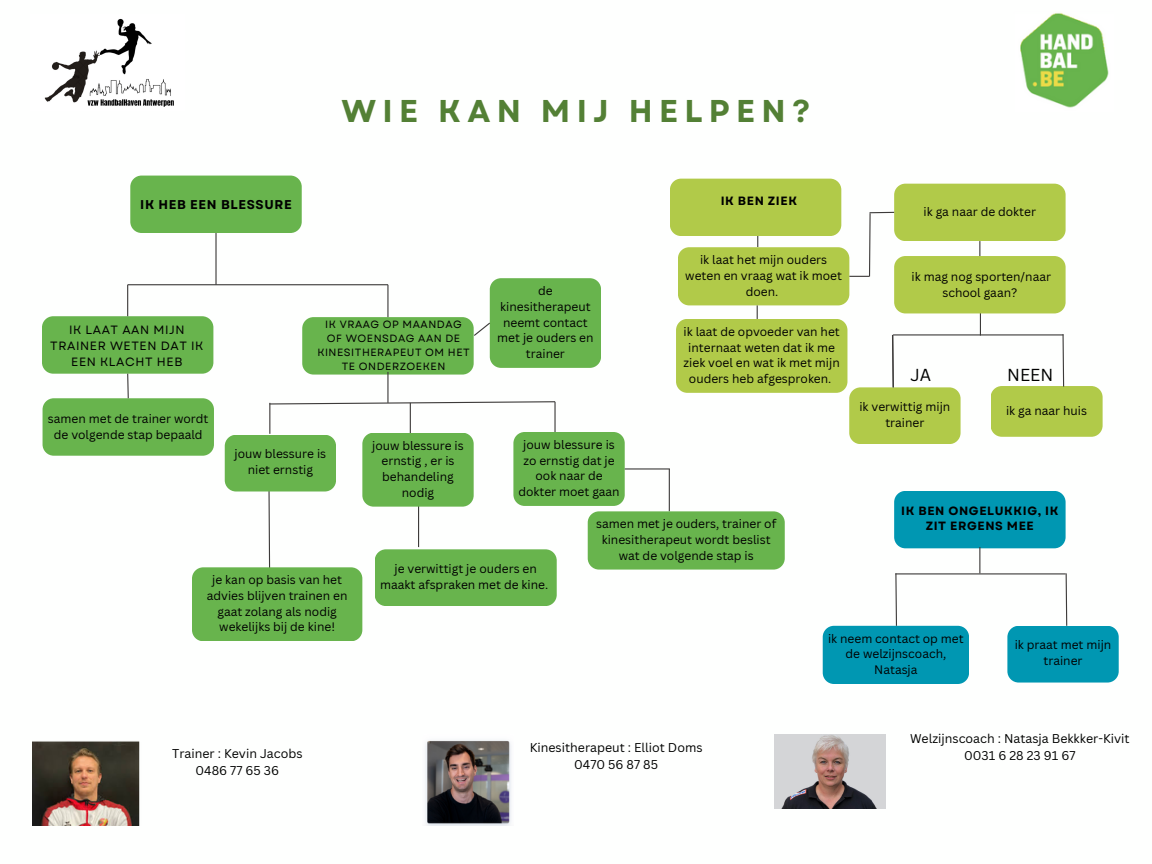
<style>
.page{position:relative;width:1152px;height:864px;background:#fff}
.page>*{position:absolute;margin:0;border:0;box-sizing:border-box;transform-origin:0 0}
.t1{font:700 31.5px "Garet";letter-spacing:.2em;color:#538035}
.t2{font:16.95px "Canva Sans";color:#000}
.t3{font:700 12.75px "Garet";letter-spacing:.05em;color:#000}
.t4{font:12.45px/16.5px "Canva Sans";color:#000;text-align:center}
.t5{font:12px/15.8px "Canva Sans";color:#000;text-align:center}
.t6{font:12px/16px "Garet";letter-spacing:.05em;color:#000;text-align:center}
.t7{font:700 12px/15.8px "Garet";letter-spacing:.05em;color:#000;text-align:center}
.t8{font:10.5px/14px "Garet";letter-spacing:.05em;color:#000;text-align:center}
</style>
<div class="page">
<div style="left:130px;top:176px;width:172px;height:57px;background:#68b44d;border-radius:11px"></div>
<div style="left:670px;top:179px;width:171px;height:57px;background:#b1ca49;border-radius:11px"></div>
<svg style="left:269px;top:401px;width:287px;height:4px"></svg>
<div style="left:42px;top:316px;width:171px;height:58px;background:#68b44d;border-radius:11px"></div>
<svg style="left:980px;top:313px;width:1px;height:23px"></svg>
<hr style="left:269px;top:403px;width:1px;height:31px;background:#3d3b3a">
<svg style="left:268px;top:492px;width:3px;height:75px"></svg>
<hr style="left:418px;top:505px;width:1px;height:42px;background:#3d3b3a">
<div style="left:43px;top:398px;width:171px;height:58px;background:#68b44d;border-radius:11px"></div>
<hr style="left:128px;top:284px;width:260px;height:1px;background:#3d3b3a">
<hr style="left:127px;top:285px;width:1px;height:31px;background:#3d3b3a">
<div style="left:302px;top:317px;width:172px;height:58px;background:#68b44d;border-radius:11px"></div>
<hr style="left:215px;top:233px;width:2px;height:52px;background:#3d3b3a">
<hr style="left:387px;top:285px;width:2px;height:32px;background:#3d3b3a">
<svg style="left:127px;top:373px;width:2px;height:26px"></svg>
<div style="left:849px;top:387px;width:112px;height:57px;background:#b1ca49;border-radius:11px"></div>
<div style="left:991px;top:386px;width:112px;height:51px;background:#b1ca49;border-radius:11px"></div>
<img style="left:1020px;top:13px;width:89px;height:95px">
<div style="left:678px;top:247px;width:171px;height:58px;background:#b1ca49;border-radius:11px"></div>
<div style="left:894px;top:184px;width:172px;height:57px;background:#b1ca49;border-radius:11px"></div>
<div style="left:894px;top:256px;width:172px;height:57px;background:#b1ca49;border-radius:11px"></div>
<svg style="left:979px;top:241px;width:1px;height:15px"></svg>
<svg style="left:849px;top:212px;width:45px;height:65px"></svg>
<hr style="left:893px;top:334px;width:170px;height:1px;background:#3d3b3a">
<svg style="left:1062px;top:334px;width:3px;height:53px"></svg>
<svg style="left:891px;top:334px;width:4px;height:54px"></svg>
<hr style="left:410px;top:403px;width:1px;height:31px;background:#3d3b3a">
<hr style="left:554px;top:402px;width:2px;height:31px;background:#3d3b3a">
<hr style="left:387px;top:372px;width:2px;height:31px;background:#3d3b3a">
<div style="left:225px;top:435px;width:111px;height:57px;background:#68b44d;border-radius:11px"></div>
<div style="left:362px;top:433px;width:112px;height:74px;background:#68b44d;border-radius:11px"></div>
<div style="left:513px;top:432px;width:112px;height:74px;background:#68b44d;border-radius:11px"></div>
<div style="left:490px;top:278px;width:111px;height:90px;background:#68b44d;border-radius:11px"></div>
<svg style="left:473px;top:321px;width:17px;height:16px"></svg>
<hr style="left:669px;top:469px;width:1px;height:42px;background:#3d3b3a">
<hr style="left:625px;top:468px;width:45px;height:2px;background:#3d3b3a">
<div style="left:894px;top:491px;width:172px;height:57px;background:#0097b2;border-radius:11px"></div>
<svg style="left:979px;top:547px;width:1px;height:26px"></svg>
<hr style="left:895px;top:573px;width:171px;height:1px;background:#3d3b3a">
<div style="left:823px;top:626px;width:146px;height:58px;background:#0097b2;border-radius:11px"></div>
<svg style="left:895px;top:573px;width:3px;height:53px"></svg>
<svg style="left:1065px;top:573px;width:3px;height:53px"></svg>
<div style="left:1007px;top:626px;width:112px;height:57px;background:#0097b2;border-radius:11px"></div>
<img style="left:425px;top:740px;width:86px;height:85px">
<img style="left:774px;top:734px;width:111px;height:75px">
<img style="left:32px;top:741px;width:108px;height:84px">
<div style="left:676px;top:319px;width:171px;height:74px;background:#b1ca49;border-radius:11px"></div>
<svg style="left:757px;top:305px;width:1px;height:14px"></svg>
<div style="left:192px;top:567px;width:170px;height:74px;background:#68b44d;border-radius:11px"></div>
<div style="left:375px;top:549px;width:182px;height:57px;background:#68b44d;border-radius:11px"></div>
<div style="left:588px;top:511px;width:197px;height:59px;background:#68b44d;border-radius:11px"></div>
<img style="left:44px;top:18px;width:130px;height:89px">
<p class="t1" style="left:342px;top:89px;width:470px">WIE KAN MIJ HELPEN?</p>
<p class="t3" style="left:140px;top:195px;width:153px">IK HEB EEN BLESSURE</p>
<p class="t7" style="left:721px;top:193px;width:78px">IK BEN ZIEK</p>
<p class="t6" style="left:50px;top:322px;width:155px">IK LAAT AAN MIJN<br>TRAINER WETEN DAT IK<br>EEN KLACHT HEB</p>
<p class="t5" style="left:48px;top:410px;width:162px">samen met de trainer wordt de volgende stap bepaald</p>
<h3 class="t8" style="left:317px;top:318px;width:154px">IK VRAAG OP MAANDAG<br>OF WOENSDAG AAN DE<br>KINESITHERAPEUT OM HET<br>TE ONDERZOEKEN</h3>
<h5 class="t5" style="left:497px;top:283px;width:98px">de kinesitherapeut neemt contact met je ouders en trainer</h5>
<p class="t5" style="left:235px;top:446px;width:93px">jouw blessure is niet ernstig</p>
<p class="t5" style="left:372px;top:437px;width:93px">jouw blessure is ernstig , er is behandeling nodig</p>
<h5 class="t5" style="left:518px;top:436px;width:103px">jouw blessure is zo ernstig dat je ook naar de dokter moet gaan</h5>
<h3 class="t5" style="left:685px;top:252px;width:158px">ik laat het mijn ouders weten en vraag wat ik moet doen.</h3>
<p class="t5" style="left:684px;top:323px;width:158px">ik laat de opvoeder van het internaat weten dat ik me ziek voel en wat ik met mijn ouders heb afgesproken.</p>
<h5 class="t5" style="left:924px;top:204px;width:114px">ik ga naar de dokter</h5>
<p class="t5" style="left:912px;top:268px;width:141px">ik mag nog sporten/naar school gaan?</p>
<p class="t2" style="left:911px;top:363px;width:22px">JA</p>
<p class="t2" style="left:1007px;top:363px;width:48px">NEEN</p>
<h1 class="t5" style="left:859px;top:398px;width:92px">ik verwittig mijn trainer</h1>
<p class="t5" style="left:1006px;top:403px;width:83px">ik ga naar huis</p>
<p class="t5" style="left:207px;top:572px;width:142px">je kan op basis van het advies blijven trainen en gaat zolang als nodig wekelijks bij de kine!</p>
<p class="t5" style="left:380px;top:560px;width:170px">je verwittigt je ouders en maakt afspraken met de kine.</p>
<p class="t5" style="left:596px;top:516px;width:182px">samen met je ouders, trainer of kinesitherapeut wordt beslist wat de volgende stap is</p>
<p class="t7" style="left:901px;top:503px;width:159px">IK BEN ONGELUKKIG, IK<br>ZIT ERGENS MEE</p>
<h5 class="t5" style="left:828px;top:630px;width:137px">ik neem contact op met de welzijnscoach,<br>Natasja</h5>
<p class="t5" style="left:1015px;top:637px;width:98px">ik praat met mijn trainer</p>
<p class="t4" style="left:910px;top:730px;width:221px">Welzijnscoach : Natasja Bekkker-Kivit</p>
<h4 class="t4" style="left:530px;top:739px;width:174px">Kinesitherapeut : Elliot Doms<br>0470 56 87 85</h4>
<h5 class="t4" style="left:172px;top:745px;width:132px">Trainer : Kevin Jacobs</h5>
<p class="t4" style="left:964px;top:747px;width:113px">0031 6 28 23 91 67</p>
<h5 class="t4" style="left:196px;top:762px;width:85px">0486 77 65 36</h5>
</div>
